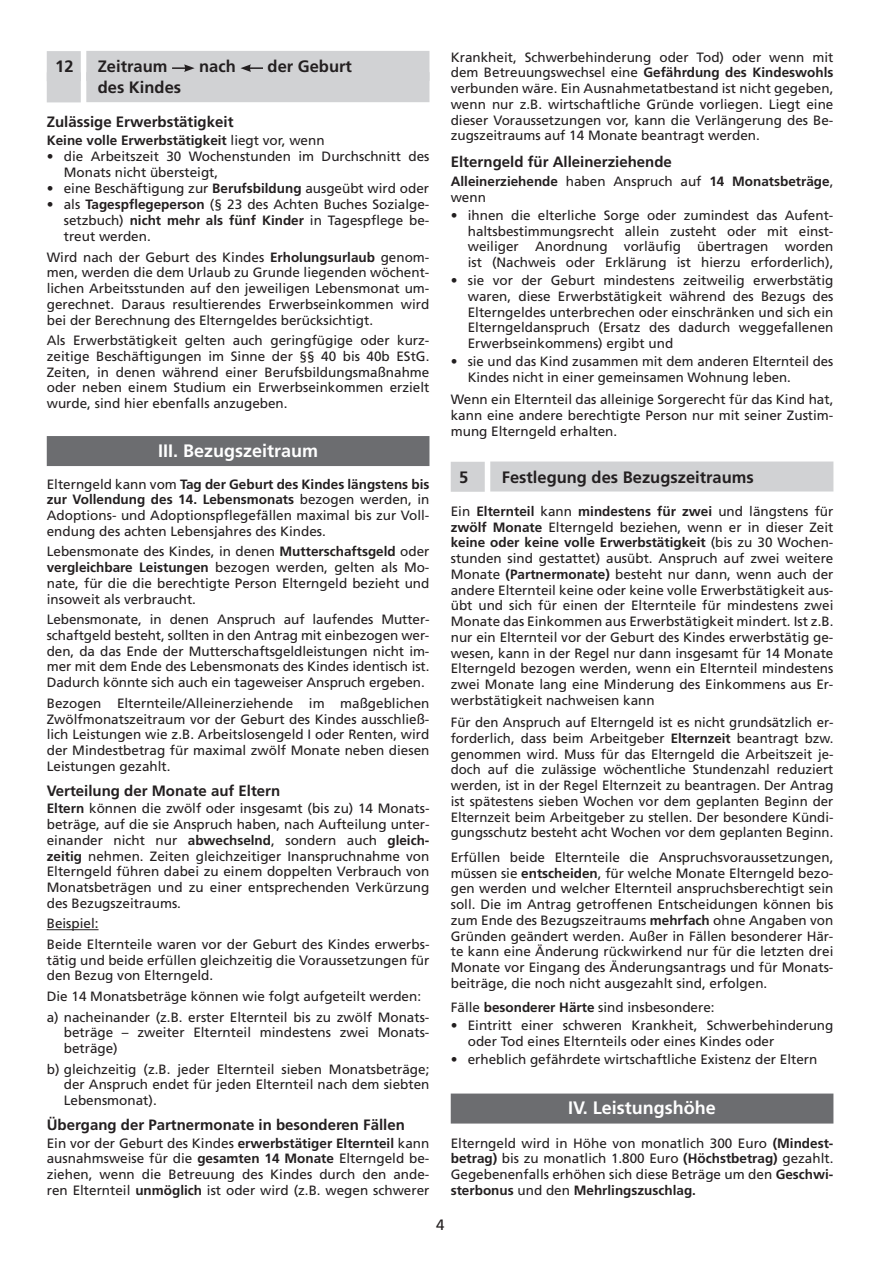
<style>
.page{position:relative;width:893px;height:1263px;background:#fff}
.page>*{position:absolute;margin:0;border:0;box-sizing:border-box;transform-origin:0 0}
.t1{font:700 18px "Frutiger";color:#fff}
.t2{font:700 16.5px "Frutiger";color:#231f20}
.t3{font:700 15px "Frutiger";color:#231f20}
.t4{font:15px "Frutiger";color:#231f20}
.t5{font:13.5px/15.8px "Frutiger";color:#231f20;text-align:justify}
.t6{font:700 13.5px/15.8px "Frutiger";color:#231f20}
.s1{font-weight:400}
.s2{font-weight:700}
</style>
<div class="page">
<div style="left:86px;top:51px;width:343px;height:30px;background:#d1d2d4"></div>
<div style="left:47px;top:51px;width:34px;height:30px;background:#d1d2d4"></div>
<div style="left:86px;top:72px;width:343px;height:30px;background:#d1d2d4"></div>
<div style="left:47px;top:72px;width:34px;height:30px;background:#d1d2d4"></div>
<div style="left:47px;top:436px;width:382px;height:30px;background:#6c6d70"></div>
<hr style="left:47px;top:929px;width:52px;height:1px;background:#231f20">
<svg style="left:172px;top:64px;width:23px;height:8px"></svg>
<svg style="left:240px;top:64px;width:23px;height:8px"></svg>
<div style="left:490px;top:461px;width:343px;height:30px;background:#d1d2d4"></div>
<div style="left:451px;top:462px;width:34px;height:30px;background:#d1d2d4"></div>
<div style="left:451px;top:1093px;width:382px;height:30px;background:#6c6d70"></div>
<p class="t2" style="left:55px;top:60px;width:20px">12</p>
<p class="t2" style="left:98px;top:60px;width:71px">Zeitraum</p>
<p class="t2" style="left:199px;top:60px;width:38px">nach</p>
<p class="t2" style="left:268px;top:60px;width:86px">der Geburt</p>
<p class="t2" style="left:98px;top:81px;width:85px">des Kindes</p>
<p class="t3" style="left:47px;top:116px;width:188px">Zulässige Erwerbstätigkeit</p>
<p class="t6" style="left:47px;top:133px;width:279px">Keine volle Erwerbstätigkeit <span class="s1">liegt vor, wenn</span></p>
<p class="t5" style="left:64px;top:150px;width:367px;text-indent:-17px">• die Arbeitszeit 30 Wochenstunden im Durchschnitt des<br>Monats nicht übersteigt,</p>
<p class="t5" style="left:47px;top:182px;width:384px">• eine Beschäftigung zur <span class="s2">Berufsbildung</span> ausgeübt wird oder</p>
<p class="t5" style="left:64px;top:198px;width:367px;text-indent:-17px">• als <span class="s2">Tagespflegeperson</span> (§ 23 des Achten Buches Sozialge&shy;setzbuch) <span class="s2">nicht mehr als fünf Kinder</span> in Tagespflege be&shy;treut werden.</p>
<p class="t5" style="left:47px;top:250px;width:384px">Wird nach der Geburt des Kindes <span class="s2">Erholungsurlaub</span> genom&shy;men, werden die dem Urlaub zu Grunde liegenden wöchent&shy;lichen Arbeitsstunden auf den jeweiligen Lebensmonat um&shy;gerechnet. Daraus resultierendes Erwerbseinkommen wird bei der Berechnung des Elterngeldes berücksichtigt.</p>
<p class="t5" style="left:47px;top:334px;width:384px">Als Erwerbstätigkeit gelten auch geringfügige oder kurz - zeitige Beschäftigungen im Sinne der §§ 40 bis 40b EStG.<br>Zeiten, in denen während einer Berufsbildungsmaßnahme oder neben einem Studium ein Erwerbseinkommen erzielt wurde, sind hier ebenfalls anzugeben.</p>
<h1 class="t1" style="left:158px;top:443px;width:162px">III. Bezugszeitraum</h1>
<p class="t5" style="left:47px;top:477px;width:384px">Elterngeld kann vom <span class="s2">Tag der Geburt des Kindes längstens bis zur Vollendung des 14. Lebensmonats</span> bezogen werden, in Adoptions- und Adoptionspflegefällen maximal bis zur Voll&shy;endung des achten Lebensjahres des Kindes.</p>
<p class="t5" style="left:47px;top:545px;width:384px">Lebensmonate des Kindes, in denen <span class="s2">Mutterschaftsgeld</span> oder <span class="s2">vergleichbare Leistungen</span> bezogen werden, gelten als Mo&shy;nate, für die die berechtigte Person Elterngeld bezieht und insoweit als verbraucht.</p>
<p class="t5" style="left:47px;top:613px;width:384px">Lebensmonate, in denen Anspruch auf laufendes Mutter&shy;schaftgeld besteht, sollten in den Antrag mit einbezogen wer&shy;den, da das Ende der Mutterschaftsgeldleistungen nicht im&shy;mer mit dem Ende des Lebensmonats des Kindes identisch ist.<br>Dadurch könnte sich auch ein tageweiser Anspruch ergeben.</p>
<p class="t5" style="left:47px;top:696px;width:384px">Bezogen Elternteile/Alleinerziehende im maßgeblichen Zwölfmonatszeitraum vor der Geburt des Kindes ausschließ&shy;lich Leistungen wie z.B. Arbeitslosengeld I oder Renten, wird der Mindestbetrag für maximal zwölf Monate neben diesen Leistungen gezahlt.</p>
<p class="t3" style="left:47px;top:784px;width:235px">Verteilung der Monate auf Eltern</p>
<p class="t5" style="left:47px;top:802px;width:384px"><span class="s2">Eltern</span> können die zwölf oder insgesamt (bis zu) 14 Monats&shy;beträge, auf die sie Anspruch haben, nach Aufteilung unter&shy;einander nicht nur <span class="s2">abwechselnd</span>, sondern auch <span class="s2">gleich&shy;zeitig</span> nehmen. Zeiten gleichzeitiger Inanspruchnahme von Eltern geld führen dabei zu einem doppelten Verbrauch von Monats beträgen und zu einer entsprechenden Verkürzung des Bezugszeitraums.</p>
<p class="t5" style="left:47px;top:914px;width:384px;line-height:20.5px">Beispiel:<br>Beide Elternteile waren vor der Geburt des Kindes erwerbs-</p>
<p class="t5" style="left:47px;top:953px;width:384px">tätig und beide erfüllen gleichzeitig die Voraussetzungen für den Bezug von Elterngeld.</p>
<p class="t5" style="left:47px;top:987px;width:384px;line-height:20.5px">Die 14 Monatsbeträge können wie folgt aufgeteilt werden: a) nacheinander (z.B. erster Elternteil bis zu zwölf Monats-</p>
<p class="t5" style="left:64px;top:1026px;width:367px">beträge – zweiter Elternteil mindestens zwei Monats&shy;beträge)</p>
<p class="t5" style="left:64px;top:1062px;width:367px;text-indent:-17px">b) gleichzeitig (z.B. jeder Elternteil sieben Monatsbeträge; der Anspruch endet für jeden Elternteil nach dem siebten Lebensmonat).</p>
<p class="t3" style="left:47px;top:1119px;width:360px">Übergang der Partnermonate in besonderen Fällen</p>
<p class="t5" style="left:47px;top:1136px;width:384px">Ein vor der Geburt des Kindes <span class="s2">erwerbstätiger Elternteil</span> kann ausnahmsweise für die <span class="s2">gesamten 14 Monate</span> Elterngeld be&shy;ziehen, wenn die Betreuung des Kindes durch den ande&shy;ren Elternteil <span class="s2">unmöglich</span> ist oder wird (z.B. wegen schwerer</p>
<p class="t5" style="left:451px;top:50px;width:384px">Krankheit, Schwerbehinderung oder Tod) oder wenn mit dem Betreuungswechsel eine <span class="s2">Gefährdung des Kindeswohls </span>verbunden wäre. Ein Ausnahmetatbestand ist nicht gegeben, wenn nur z.B. wirtschaftliche Gründe vorliegen. Liegt eine dieser Voraussetzungen vor, kann die Verlängerung des Be&shy;zugszeitraums auf 14 Monate beantragt werden.</p>
<p class="t3" style="left:451px;top:156px;width:223px">Elterngeld für Alleinerziehende</p>
<p class="t6" style="left:451px;top:175px;width:384px">Alleinerziehende <span class="s1">haben Anspruch auf</span> 14 Monatsbeträge<span class="s1">, wenn</span></p>
<p class="t5" style="left:468px;top:208px;width:367px;text-indent:-17px">• ihnen die elterliche Sorge oder zumindest das Aufent&shy;haltsbestimmungsrecht allein zusteht oder mit einst&shy;weiliger Anordnung vorläufig übertragen worden ist (Nachweis oder Erklärung ist hierzu erforderlich),</p>
<p class="t5" style="left:468px;top:274px;width:367px;text-indent:-17px">• sie vor der Geburt mindestens zeitweilig erwerbstätig waren, diese Erwerbstätigkeit während des Bezugs des Elterngeldes unterbrechen oder einschränken und sich ein Elterngeldanspruch (Ersatz des dadurch weggefallenen Erwerbseinkommens) ergibt und</p>
<p class="t5" style="left:468px;top:355px;width:367px;text-indent:-17px">• sie und das Kind zusammen mit dem anderen Elternteil des<br>Kindes nicht in einer gemeinsamen Wohnung leben.</p>
<p class="t5" style="left:451px;top:393px;width:384px">Wenn ein Elternteil das alleinige Sorgerecht für das Kind hat, kann eine andere berechtigte Person nur mit seiner Zustim&shy;mung Elterngeld erhalten.</p>
<p class="t2" style="left:459px;top:470px;width:11px">5</p>
<p class="t2" style="left:502px;top:470px;width:254px">Festlegung des Bezugszeitraums</p>
<p class="t5" style="left:451px;top:504px;width:384px">Ein <span class="s2">Elternteil</span> kann <span class="s2">mindestens für zwei</span> und längstens für <span class="s2">zwölf Monate</span> Elterngeld beziehen, wenn er in dieser Zeit <span class="s2">keine oder keine volle Erwerbstätigkeit</span> (bis zu 30 Wochen&shy;stunden sind gestattet) ausübt. Anspruch auf zwei weitere Monate <span class="s2">(Partnermonate)</span> besteht nur dann, wenn auch der andere Elternteil keine oder keine volle Erwerbstätigkeit aus&shy;übt und sich für einen der Elternteile für mindestens zwei Monate das Einkommen aus Erwerbstätigkeit mindert. Ist z.B. nur ein Elternteil vor der Geburt des Kindes erwerbstätig ge&shy;wesen, kann in der Regel nur dann insgesamt für 14 Monate Elterngeld bezogen werden, wenn ein Elternteil mindestens zwei Monate lang eine Minderung des Einkommens aus Er&shy;werbstätigkeit nachweisen kann</p>
<p class="t5" style="left:451px;top:716px;width:384px">Für den Anspruch auf Elterngeld ist es nicht grundsätzlich er&shy;forderlich, dass beim Arbeitgeber <span class="s2">Elternzeit</span> beantragt bzw. genommen wird. Muss für das Elterngeld die Arbeitszeit je&shy;doch auf die zulässige wöchentliche Stundenzahl reduziert werden, ist in der Regel Elternzeit zu beantragen. Der Antrag ist spätestens sieben Wochen vor dem geplanten Beginn der Elternzeit beim Arbeitgeber zu stellen. Der besondere Kündi&shy;gungsschutz besteht acht Wochen vor dem geplanten Beginn.</p>
<p class="t5" style="left:451px;top:850px;width:384px">Erfüllen beide Elternteile die Anspruchsvoraussetzun gen, müssen sie <span class="s2">entscheiden</span>, für welche Monate Eltern geld bezo&shy;gen werden und welcher Elternteil anspruchsberechtigt sein soll. Die im Antrag getroffenen Entscheidungen können bis zum Ende des Bezugszeitraums <span class="s2">mehrfach</span> ohne Angaben von Gründen geändert werden. Außer in Fällen besonderer Här&shy;te kann eine Änderung rückwirkend nur für die letzten drei Monate vor Eingang des Änderungsantrags und für Monats&shy;beiträge, die noch nicht ausgezahlt sind, erfolgen.</p>
<p class="t5" style="left:451px;top:1001px;width:265px">Fälle <span class="s2">besonderer Härte</span> sind insbesondere:</p>
<p class="t5" style="left:468px;top:1019px;width:367px;text-indent:-17px">• Eintritt einer schweren Krankheit, Schwerbehinderung oder Tod eines Elternteils oder eines Kindes oder</p>
<p class="t5" style="left:451px;top:1052px;width:368px">• erheblich gefährdete wirtschaftliche Existenz der Eltern</p>
<h1 class="t1" style="left:568px;top:1101px;width:149px">IV. Leistungshöhe</h1>
<p class="t5" style="left:451px;top:1136px;width:384px">Elterngeld wird in Höhe von monatlich 300 Euro <span class="s2">(Mindest&shy;betrag)</span> bis zu monatlich 1.800 Euro <span class="s2">(Höchstbetrag)</span> gezahlt.<br>Gegebenenfalls erhöhen sich diese Beträge um den <span class="s2">Geschwi&shy;sterbonus</span> und den <span class="s2">Mehrlingszuschlag.</span></p>
<p class="t4" style="left:436px;top:1219px;width:10px">4</p>
</div>
